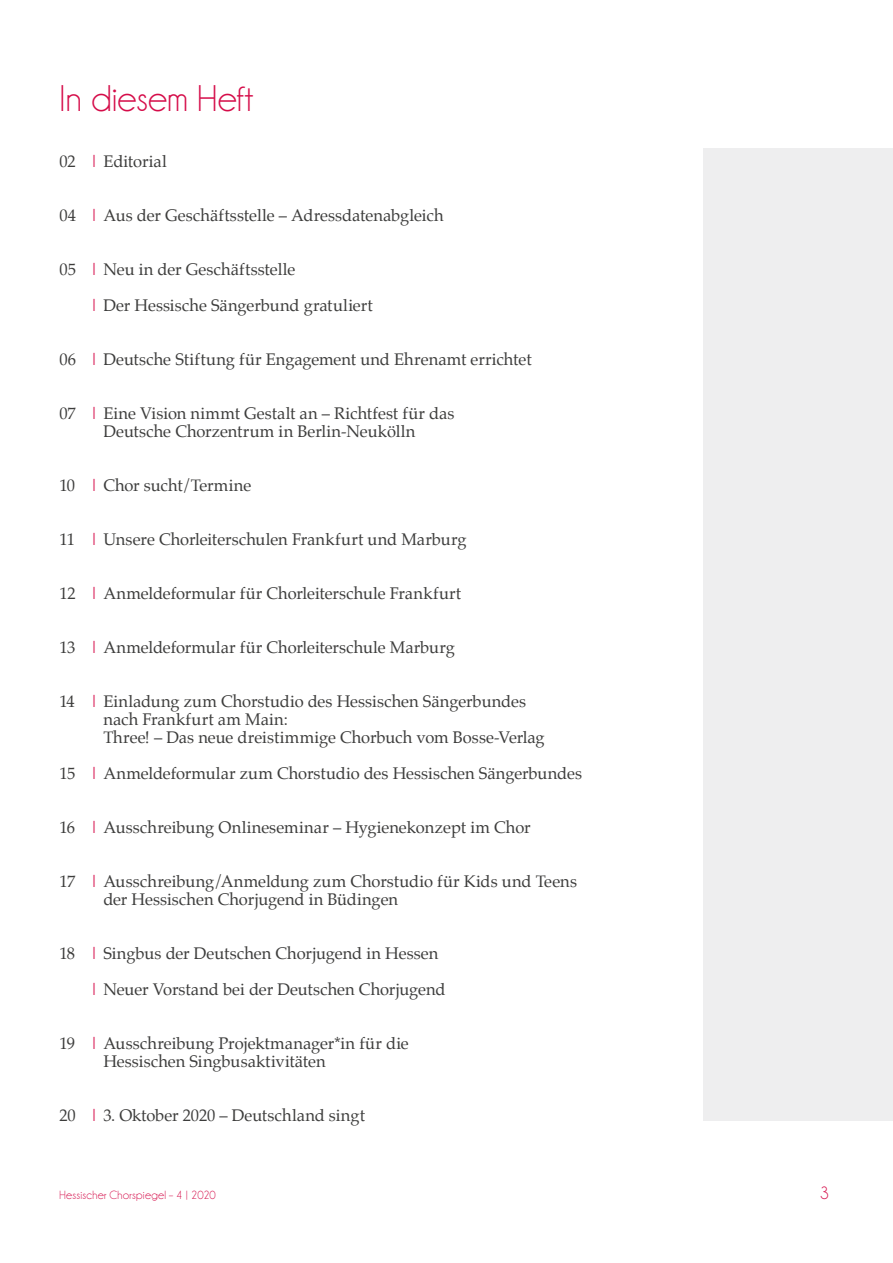
<style>
.page{position:relative;width:893px;height:1263px;background:#fff}
.page>*{position:absolute;margin:0;border:0;box-sizing:border-box;transform-origin:0 0}
.t1{font:37.5px "Champagne&Limousines";letter-spacing:.005em;color:#d50c49}
.t2{font:18px "Champagne&Limousines";color:#d50c49}
.t3{font:16.5px/18px "Palatino";color:#3d3d3c}
.t4{font:12px "Champagne&Limousines";letter-spacing:.02em;color:#d50c49}
.s1{color:#d50c49}
</style>
<div class="page">
<div style="left:703px;top:149px;width:190px;height:972px;background:#eeeeef"></div>
<h1 class="t1" style="left:60px;top:79px;width:196px">In diesem Heft</h1>
<p class="t3" style="left:60px;top:152px;width:109px">02 <span class="s1">|</span> Editorial</p>
<p class="t3" style="left:60px;top:206px;width:386px">04 <span class="s1">|</span> Aus der Geschäftsstelle – Adressdatenabgleich</p>
<p class="t3" style="left:89px;top:251px;width:285px;line-height:36px;text-indent:-30px">05 <span class="s1">|</span> Neu in der Geschäftsstelle<br><span class="s1">|</span> Der Hessische Sängerbund gratuliert</p>
<p class="t3" style="left:60px;top:350px;width:474px">06 <span class="s1">|</span> Deutsche Stiftung für Engagement und Ehrenamt errichtet</p>
<p class="t3" style="left:60px;top:404px;width:396px;text-align:center">07 <span class="s1">|</span> Eine Vision nimmt Gestalt an – Richtfest für das<br>Deutsche Chorzentrum in Berlin-Neukölln</p>
<p class="t3" style="left:60px;top:476px;width:193px">10 <span class="s1">|</span> Chor sucht/Termine</p>
<p class="t3" style="left:59px;top:530px;width:409px">11 <span class="s1">|</span> Unsere Chorleiterschulen Frankfurt und Marburg</p>
<p class="t3" style="left:59px;top:584px;width:403px">12 <span class="s1">|</span> Anmeldeformular für Chorleiterschule Frankfurt</p>
<p class="t3" style="left:59px;top:638px;width:397px">13 <span class="s1">|</span> Anmeldeformular für Chorleiterschule Marburg</p>
<p class="t3" style="left:103px;top:692px;width:443px;text-indent:-44px">14 <span class="s1">|</span> Einladung zum Chorstudio des Hessischen Sängerbundes nach Frankfurt am Main:<br>Three! – Das neue dreistimmige Chorbuch vom Bosse-Verlag</p>
<p class="t3" style="left:59px;top:764px;width:524px">15 <span class="s1">|</span> Anmeldeformular zum Chorstudio des Hessischen Sängerbundes</p>
<p class="t3" style="left:59px;top:818px;width:473px">16 <span class="s1">|</span> Ausschreibung Onlineseminar – Hygienekonzept im Chor</p>
<p class="t3" style="left:103px;top:872px;width:475px;text-indent:-44px">17 <span class="s1">|</span> Ausschreibung/Anmeldung zum Chorstudio für Kids und Teens der Hessischen Chorjugend in Büdingen</p>
<p class="t3" style="left:89px;top:935px;width:358px;line-height:36px;text-indent:-30px">18 <span class="s1">|</span> Singbus der Deutschen Chorjugend in Hessen <span class="s1">|</span> Neuer Vorstand bei der Deutschen Chorjugend</p>
<p class="t3" style="left:103px;top:1034px;width:307px;text-indent:-44px">19 <span class="s1">|</span> Ausschreibung Projektmanager*in für die<br>Hessischen Singbusaktivitäten</p>
<p class="t3" style="left:59px;top:1106px;width:307px">20 <span class="s1">|</span> 3. Oktober 2020 – Deutschland singt</p>
<p class="t4" style="left:60px;top:1189px;width:158px">Hessischer Chorspiegel – 4 | 2020</p>
<p class="t2" style="left:820px;top:1184px;width:11px">3</p>
</div>
